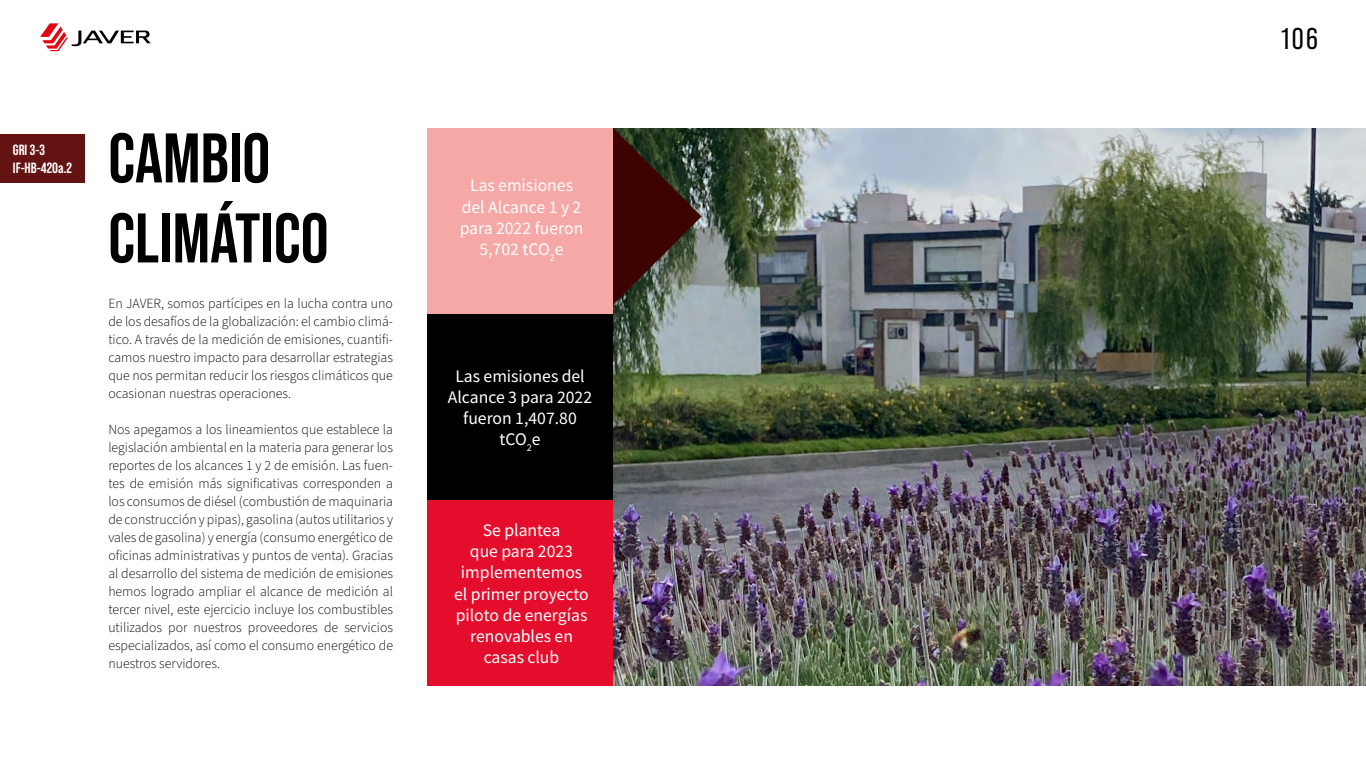
<style>
.page{position:relative;width:1366px;height:768px;background:#fff}
.page>*{position:absolute;margin:0;border:0;box-sizing:border-box;transform-origin:0 0}
.t1{font:700 70px/80px "Bebas Neue Pro";color:#000}
.t2{font:30px "Bebas Neue Pro";color:#000}
.t3{font:17.7px/21.2px "Source Sans Variable";color:#fff;text-align:center}
.t4{font:700 14.8px/17.8px "Bebas Neue Pro";color:#fff}
.t5{font:300 14px/18px "Source Sans Pro";color:#000;text-align:justify}
</style>
<div class="page">
<img style="left:613px;top:128px;width:753px;height:558px">
<div style="left:427px;top:500px;width:186px;height:186px;background:#e40d2c"></div>
<div style="left:427px;top:128px;width:186px;height:186px;background:#f5a8a6"></div>
<div style="left:427px;top:314px;width:186px;height:186px;background:#000"></div>
<svg style="left:613px;top:128px;width:89px;height:177px;background:#432f25"></svg>
<div style="left:0;top:134px;width:85px;height:48px;background:#631412"></div>
<svg style="left:40px;top:23px;width:111px;height:28px"></svg>
<p class="t4" style="left:13px;top:141px;width:61px">GRI 3-3<br>IF-HB-420a.2</p>
<h1 class="t1" style="left:108px;top:117px;width:222px">CAMBIO<br>CLIMÁTICO</h1>
<p class="t5" style="left:108px;top:295px;width:286px">En JAVER, somos partícipes en la lucha contra uno de los desafíos de la globalización: el cambio climá&shy;tico. A través de la medición de emisiones, cuantifi&shy;camos nuestro impacto para desarrollar estrategias que nos permitan reducir los riesgos climáticos que ocasionan nuestras operaciones.</p>
<p class="t5" style="left:108px;top:421px;width:286px">Nos apegamos a los lineamientos que establece la legislación ambiental en la materia para generar los reportes de los alcances 1 y 2 de emisión. Las fuen&shy;tes de emisión más significativas corresponden a los consumos de diésel (combustión de maquinaria de construcción y pipas), gasolina (autos utilitarios y vales de gasolina) y energía (consumo energético de oficinas administrativas y puntos de venta). Gracias al desarrollo del sistema de medición de emisiones hemos logrado ampliar el alcance de medición al tercer nivel, este ejercicio incluye los combustibles utilizados por nuestros proveedores de servicios especializados, así como el consumo energético de nuestros servidores.</p>
<p class="t3" style="left:460px;top:175px;width:125px">Las emisiones del Alcance 1 y 2 para 2022 fueron<br>5,702 tCO<sub>2</sub>e</p>
<p class="t3" style="left:448px;top:365px;width:146px">Las emisiones del<br>Alcance 3 para 2022 fueron 1,407.80 tCO<sub>2</sub>e</p>
<p class="t3" style="left:454px;top:520px;width:136px">Se plantea<br>que para 2023 implementemos el primer proyecto piloto de energías renovables en casas club</p>
<h2 class="t2" style="left:1281px;top:22px;width:38px">106</h2>
</div>
